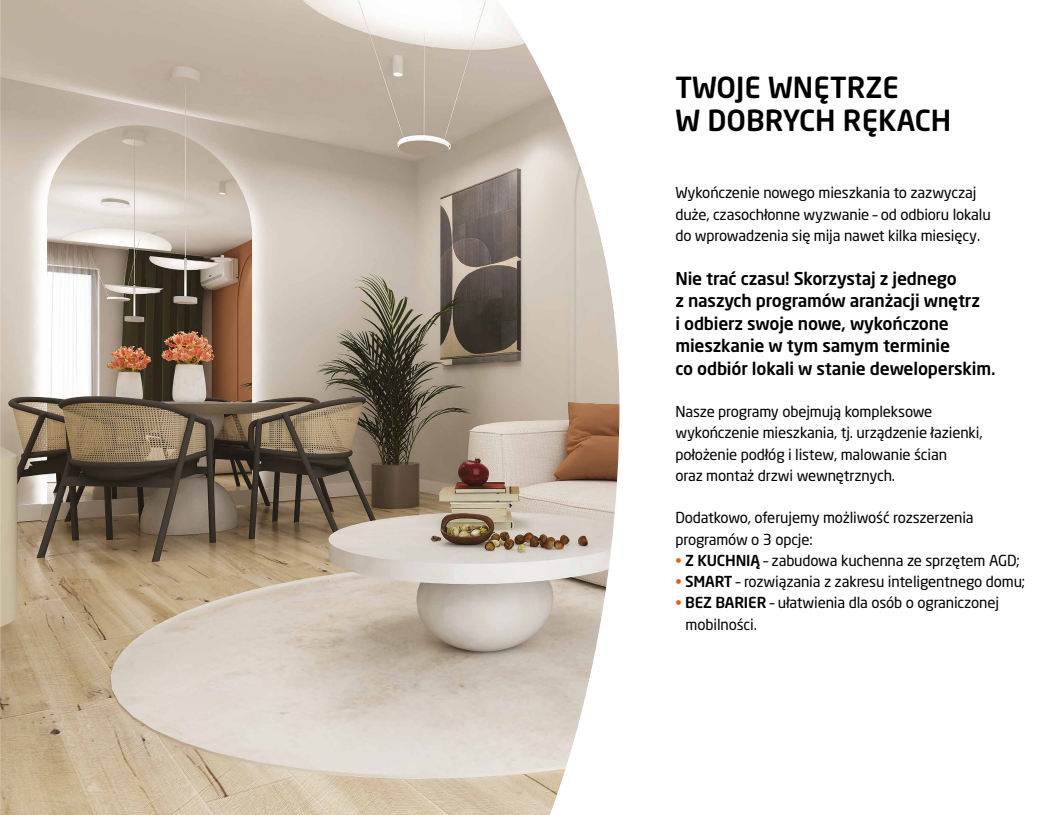
<style>
.page{position:relative;width:1058px;height:815px;background:#fff}
.page>*{position:absolute;margin:0;border:0;box-sizing:border-box;transform-origin:0 0}
.t1{font:500 28.75px/32.5px "Neo Sans W1 G";color:#000}
.t2{font:500 17.5px/22.5px "Neo Sans W1 G";letter-spacing:-.01em;color:#000}
.t3{font:15px/21.2px "Neo Sans W1 G";letter-spacing:-.01em;color:#000}
.s1{color:#ea5b0b}
.s2{font-weight:500}
</style>
<div class="page">
<img style="left:0;top:0;width:619px;height:815px">
<h1 class="t1" style="left:675px;top:71px;width:277px">TWOJE WNĘTRZE<br>W DOBRYCH RĘKACH</h1>
<p class="t3" style="left:675px;top:182px;width:317px">Wykończenie nowego mieszkania to zazwyczaj duże, czasochłonne wyzwanie – od odbioru lokalu do wprowadzenia się mija nawet kilka miesięcy.</p>
<p class="t2" style="left:675px;top:267px;width:322px">Nie trać czasu! Skorzystaj z jednego<br>z naszych programów aranżacji wnętrz<br>i odbierz swoje nowe, wykończone mieszkanie w tym samym terminie<br>co odbiór lokali w stanie deweloperskim.</p>
<p class="t3" style="left:675px;top:401px;width:309px">Nasze programy obejmują kompleksowe wykończenie mieszkania, tj. urządzenie łazienki, położenie podłóg i listew, malowanie ścian<br>oraz montaż drzwi wewnętrznych.</p>
<p class="t3" style="left:675px;top:507px;width:300px">Dodatkowo, oferujemy możliwość rozszerzenia programów o 3 opcje:</p>
<p class="t3" style="left:675px;top:550px;width:346px"><span class="s1">•</span> <span class="s2">Z KUCHNIĄ</span> – zabudowa kuchenna ze sprzętem AGD;</p>
<p class="t3" style="left:675px;top:571px;width:351px"><span class="s1">•</span> <span class="s2">SMART</span> – rozwiązania z zakresu inteligentnego domu;</p>
<p class="t3" style="left:685px;top:592px;width:315px;text-indent:-10px"><span class="s1">•</span> <span class="s2">BEZ BARIER</span> – ułatwienia dla osób o ograniczonej mobilności.</p>
</div>
